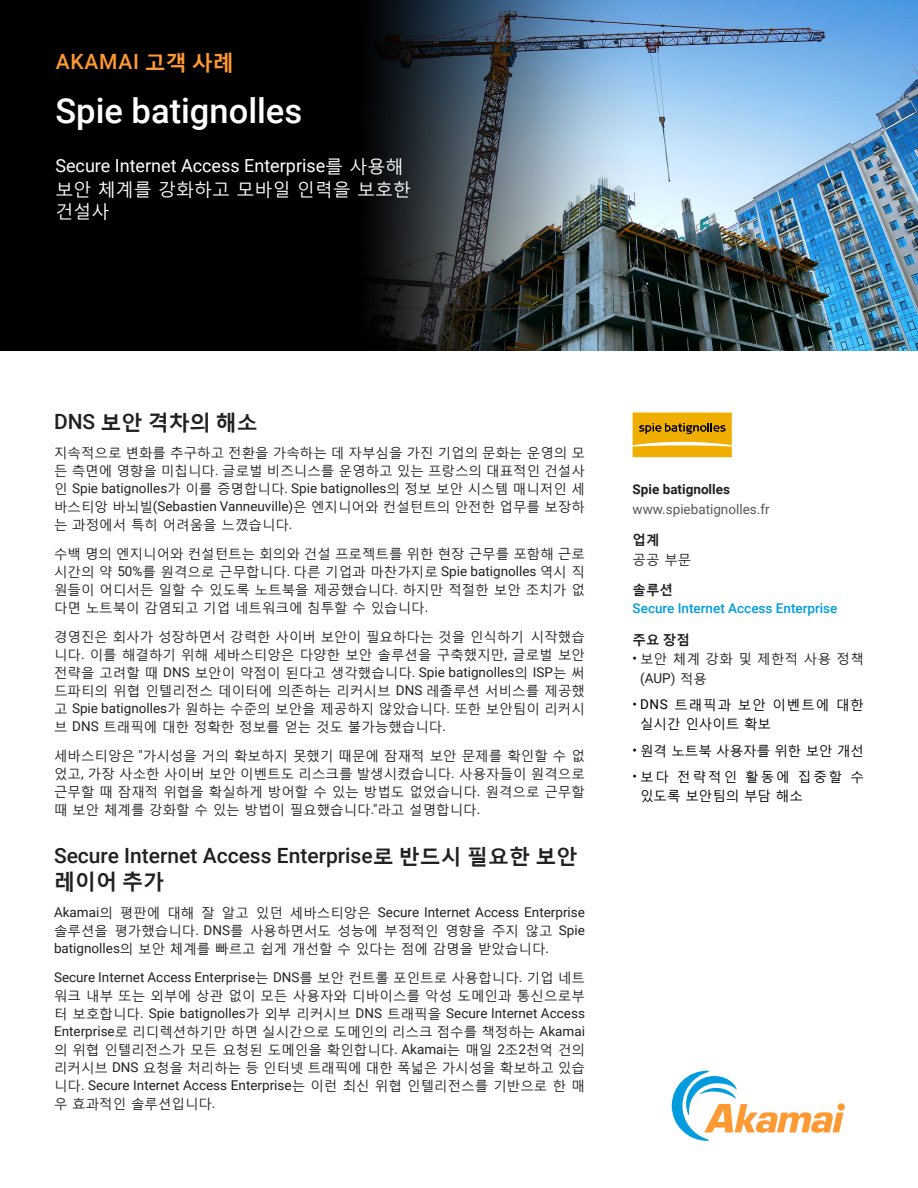
<style>
.page{position:relative;width:918px;height:1188px;background:#fff}
.page>*{position:absolute;margin:0;border:0;box-sizing:border-box;transform-origin:0 0}
.ACS___Title{font:500 34.5px "Roboto";color:#fff}
.ACS___H1{font:500 21px/25.2px "Roboto";color:#231f20}
.ACS___Akamai_Custome{font:500 21px "Roboto";letter-spacing:.035em;color:#f93}
.ACS___H1-2{font:700 21px "Malgun Gothic";color:#231f20}
.ACS___Title-2{font:18px/22.5px "Roboto";color:#fff}
.ACS___Body{font:13.5px/18px "Malgun Gothic";color:#231f20;text-align:justify}
.ACS___Sidebar_body{font:500 13.5px "Roboto";color:#009cde}
.t1{font:13.5px/19.5px "Malgun Gothic";letter-spacing:.07em;color:#000}
.t2{font:13.5px/19.5px "Malgun Gothic";letter-spacing:.15em;color:#000}
.ACS___Sidebar_body-2{font:13.5px "Roboto";color:#54565b}
.ACS___Body-2{font:13.5px/19.5px "Malgun Gothic";letter-spacing:.025em;color:#231f20}
.t3{font:13.5px "Malgun Gothic";color:#000}
.ACS___Sidebar_-_Head{font:700 13.5px "Roboto";color:#231f20}
.ACS___Sidebar_-_Head-2{font:700 13.5px "Malgun Gothic";color:#231f20}
.s1{font-family:"Malgun Gothic";font-weight:700}
.s2{font-family:"Malgun Gothic"}
.s3{font-family:"Roboto";font-weight:500}
.s4{font-family:"Roboto"}
.s5{font-family:"Roboto";color:#000}
</style>
<div class="page">
<img style="left:0;top:0;width:918px;height:351px">
<svg style="left:672px;top:1071px;width:171px;height:70px"></svg>
<svg style="left:633px;top:413px;width:99px;height:44px;background:#dfa711"></svg>
<p class="ACS___Akamai_Custome" style="left:56px;top:47px;width:180px">AKAMAI <span class="s1">고객 사례</span></p>
<p class="ACS___Title" style="left:55px;top:86px;width:248px">Spie batignolles</p>
<p class="ACS___Title-2" style="left:55px;top:154px;width:357px">Secure Internet Access Enterprise<span class="s2">를 사용해 보안 체계를 강화하고 모바일 인력을 보호한 건설사</span></p>
<p class="ACS___H1-2" style="left:54px;top:409px;width:205px"><span class="s3">DNS</span> 보안 격차의 해소</p>
<p class="ACS___Body" style="left:54px;top:444px;width:533px">지속적으로 변화를 추구하고 전환을 가속하는 데 자부심을 가진 기업의 문화는 운영의 모 든 측면에 영향을 미칩니다. 글로벌 비즈니스를 운영하고 있는 프랑스의 대표적인 건설사 인 <span class="s4">Spie batignolles</span>가 이를 증명합니다<span class="s4">. Spie batignolles</span>의 정보 보안 시스템 매니저인 세 바스티앙 바뇌빌<span class="s4">(Sebastien Vanneuville)</span>은 엔지니어와 컨설턴트의 안전한 업무를 보장하 는 과정에서 특히 어려움을 느꼈습니다<span class="s4">.</span></p>
<p class="ACS___Body" style="left:54px;top:544px;width:532px">수백 명의 엔지니어와 컨설턴트는 회의와 건설 프로젝트를 위한 현장 근무를 포함해 근로 시간의 약 <span class="s4">50%</span>를 원격으로 근무합니다<span class="s4">.</span> 다른 기업과 마찬가지로 <span class="s4">Spie batignolles</span> 역시 직 원들이 어디서든 일할 수 있도록 노트북을 제공했습니다. 하지만 적절한 보안 조치가 없 다면 노트북이 감염되고 기업 네트워크에 침투할 수 있습니다<span class="s4">.</span></p>
<p class="ACS___Body" style="left:54px;top:627px;width:533px">경영진은 회사가 성장하면서 강력한 사이버 보안이 필요하다는 것을 인식하기 시작했습 니다<span class="s4">.</span> 이를 해결하기 위해 세바스티앙은 다양한 보안 솔루션을 구축했지만<span class="s4">,</span> 글로벌 보안 전략을 고려할 때 <span class="s4">DNS</span> 보안이 약점이 된다고 생각했습니다<span class="s4">. Spie batignolles</span>의 <span class="s4">ISP</span>는 써 드파티의 위협 인텔리전스 데이터에 의존하는 리커시브 <span class="s4">DNS</span> 레졸루션 서비스를 제공했 고 <span class="s4">Spie batignolles</span>가 원하는 수준의 보안을 제공하지 않았습니다<span class="s4">.</span> 또한 보안팀이 리커시 브 <span class="s4">DNS</span> 트래픽에 대한 정확한 정보를 얻는 것도 불가능했습니다<span class="s4">.</span></p>
<p class="ACS___Body" style="left:54px;top:746px;width:533px">세바스티앙은 <span class="s4">"</span>가시성을 거의 확보하지 못했기 때문에 잠재적 보안 문제를 확인할 수 없 었고<span class="s4">,</span> 가장 사소한 사이버 보안 이벤트도 리스크를 발생시켰습니다<span class="s4">.</span> 사용자들이 원격으로 근무할 때 잠재적 위협을 확실하게 방어할 수 있는 방법도 없었습니다<span class="s4">.</span> 원격으로 근무할 때 보안 체계를 강화할 수 있는 방법이 필요했습니다<span class="s4">."</span>라고 설명합니다<span class="s4">.</span></p>
<p class="ACS___H1" style="left:54px;top:842px;width:525px">Secure Internet Access Enterprise<span class="s1">로 반드시 필요한 보안 레이어 추가</span></p>
<p class="ACS___Body" style="left:54px;top:904px;width:533px"><span class="s4">Akamai</span>의 평판에 대해 잘 알고 있던 세바스티앙은 <span class="s4">Secure Internet Access Enterprise </span>솔루션을 평가했습니다<span class="s4">. DNS</span>를 사용하면서도 성능에 부정적인 영향을 주지 않고 <span class="s4">Spie batignolles</span>의 보안 체계를 빠르고 쉽게 개선할 수 있다는 점에 감명을 받았습니다<span class="s4">.</span></p>
<p class="ACS___Body" style="left:54px;top:968px;width:533px"><span class="s4">Secure Internet Access Enterprise</span>는 <span class="s4">DNS</span>를 보안 컨트롤 포인트로 사용합니다<span class="s4">.</span> 기업 네트 워크 내부 또는 외부에 상관 없이 모든 사용자와 디바이스를 악성 도메인과 통신으로부 터 보호합니다<span class="s4">. Spie batignolles</span>가 외부 리커시브 <span class="s4">DNS</span> 트래픽을 <span class="s4">Secure Internet Access Enterprise</span>로 리디렉션하기만 하면 실시간으로 도메인의 리스크 점수를 책정하는 <span class="s4">Akamai </span>의 위협 인텔리전스가 모든 요청된 도메인을 확인합니다<span class="s4">. Akamai</span>는 매일 <span class="s4">2</span>조<span class="s4">2</span>천억 건의 리커시브 <span class="s4">DNS</span> 요청을 처리하는 등 인터넷 트래픽에 대한 폭넓은 가시성을 확보하고 있습 니다<span class="s4">. Secure Internet Access Enterprise</span>는 이런 최신 위협 인텔리전스를 기반으로 한 매 우 효과적인 솔루션입니다<span class="s4">.</span></p>
<p class="ACS___Sidebar_-_Head" style="left:633px;top:480px;width:99px">Spie batignolles</p>
<p class="ACS___Sidebar_body-2" style="left:633px;top:500px;width:138px">www.spiebatignolles.fr</p>
<p class="ACS___Sidebar_-_Head-2" style="left:633px;top:531px;width:28px">업계</p>
<p class="ACS___Body" style="left:633px;top:550px;width:60px">공공 부문</p>
<p class="ACS___Sidebar_-_Head-2" style="left:633px;top:581px;width:42px">솔루션</p>
<p class="ACS___Sidebar_body" style="left:633px;top:599px;width:206px">Secure Internet Access Enterprise</p>
<p class="ACS___Sidebar_-_Head-2" style="left:633px;top:631px;width:59px">주요 장점</p>
<p class="ACS___Body-2" style="left:640px;top:649px;width:225px;text-indent:-7px"><span class="s5">•</span>보안 체계 강화 및 제한적 사용 정책 <span class="s4">(AUP)</span> 적용</p>
<p class="t1" style="left:640px;top:695px;width:225px;text-indent:-7px"><span class="s4">• DNS</span> 트래픽과 보안 이벤트에 대한 실시간 인사이트 확보</p>
<p class="t3" style="left:633px;top:742px;width:233px"><span class="s4">•</span> 원격 노트북 사용자를 위한 보안 개선</p>
<p class="t2" style="left:640px;top:767px;width:225px;text-indent:-7px"><span class="s4">•</span>보다 전략적인 활동에 집중할 수 있도록 보안팀의 부담 해소</p>
</div>
